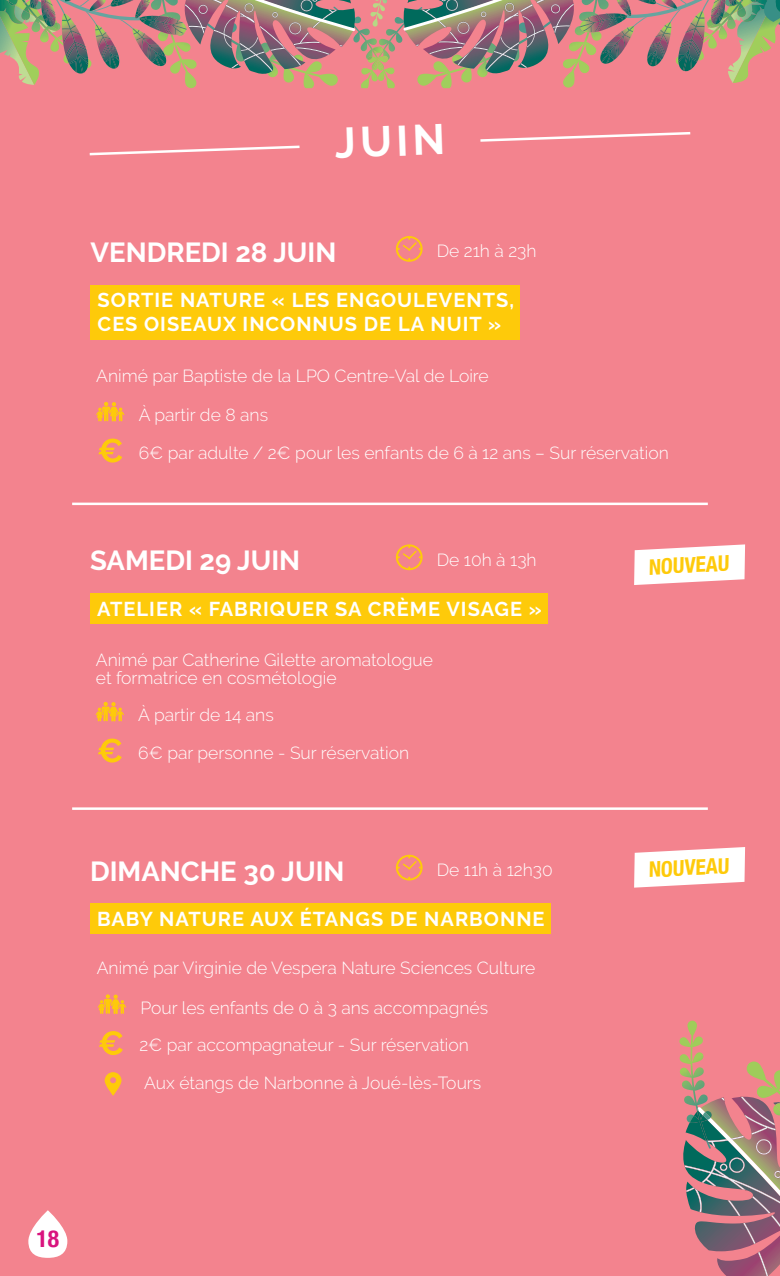
<style>
.page{position:relative;width:780px;height:1276px;background:#f3838e}
.page>*{position:absolute;margin:0;border:0;box-sizing:border-box;transform-origin:0 0}
.t1{font:700 42.5px "Raleway";color:#fff}
.DATE{font:700 27.5px "Raleway";color:#fff}
.t2{font:700 condensed 23.5px "Helvetica Neue";color:#d9147e}
.t3{font:700 condensed 21.5px "Helvetica Neue";color:#feca0a}
.TITRE_ANIMATION_JAUNE{font:700 20px/24px "Raleway";letter-spacing:.05em;color:#fff}
.t4{font:300 17.5px/17.5px "Raleway";color:#fff}
</style>
<div class="page">
<img style="left:361px;top:17px;width:41px;height:71px">
<img style="left:356px;top:16px;width:32px;height:69px">
<img style="left:367px;top:47px;width:21px;height:23px">
<img style="left:418px;top:83px;width:34px;height:5px">
<img style="left:563px;top:83px;width:11px;height:5px">
<img style="left:186px;top:85px;width:10px;height:3px">
<svg style="left:0;top:0;width:356px;height:85px"></svg>
<img style="left:370px;top:0;width:17px;height:27px">
<img style="left:402px;top:0;width:378px;height:83px">
<img style="left:746px;top:1061px;width:34px;height:35px">
<img style="left:679px;top:1020px;width:28px;height:76px">
<svg style="left:683px;top:1096px;width:97px;height:180px"></svg>
<svg style="left:89px;top:132px;width:602px;height:24px"></svg>
<svg style="left:396px;top:236px;width:26px;height:26px"></svg>
<div style="left:90px;top:285px;width:430px;height:54px;background:#feca0a"></div>
<svg style="left:98px;top:438px;width:24px;height:24px"></svg>
<svg style="left:96px;top:402px;width:28px;height:19px"></svg>
<hr style="left:72px;top:502px;width:635px;height:3px;background:#fff">
<svg style="left:396px;top:544px;width:26px;height:26px"></svg>
<div style="left:90px;top:593px;width:458px;height:31px;background:#feca0a"></div>
<svg style="left:98px;top:738px;width:24px;height:24px"></svg>
<svg style="left:96px;top:702px;width:28px;height:19px"></svg>
<svg style="left:634px;top:544px;width:111px;height:41px;background:#fdebed"></svg>
<svg style="left:396px;top:854px;width:26px;height:26px"></svg>
<div style="left:90px;top:903px;width:460px;height:31px;background:#feca0a"></div>
<svg style="left:99px;top:1031px;width:24px;height:24px"></svg>
<svg style="left:98px;top:994px;width:28px;height:20px"></svg>
<hr style="left:72px;top:807px;width:635px;height:3px;background:#fff">
<svg style="left:105px;top:1072px;width:16px;height:23px"></svg>
<svg style="left:28px;top:1210px;width:39px;height:47px"></svg>
<svg style="left:634px;top:847px;width:111px;height:40px;background:#fdeeef"></svg>
<p class="t1" style="left:334px;top:119px;width:112px;rotate:-2deg">JUIN</p>
<p class="DATE" style="left:90px;top:236px;width:247px">VENDREDI 28 JUIN</p>
<p class="TITRE_ANIMATION_JAUNE" style="left:98px;top:288px;width:418px">SORTIE NATURE « LES ENGOULEVENTS,<br>CES OISEAUX INCONNUS DE LA NUIT »</p>
<p class="t4" style="left:96px;top:367px;width:394px">Animé par Baptiste de la LPO Centre-Val de Loire</p>
<p class="t4" style="left:436px;top:242px;width:101px">De 21h à 23h</p>
<p class="t4" style="left:139px;top:406px;width:131px">À partir de 8 ans</p>
<p class="t4" style="left:139px;top:444px;width:531px">6€ par adulte / 2€ pour les enfants de 6 à 12 ans – Sur réservation</p>
<p class="DATE" style="left:90px;top:545px;width:212px">SAMEDI 29 JUIN</p>
<p class="TITRE_ANIMATION_JAUNE" style="left:97px;top:596px;width:446px">ATELIER « FABRIQUER SA CRÈME VISAGE »</p>
<p class="t4" style="left:96px;top:651px;width:338px">Animé par Catherine Gilette aromatologue et formatrice en cosmétologie</p>
<p class="t4" style="left:436px;top:550px;width:101px">De 10h à 13h</p>
<p class="t4" style="left:138px;top:706px;width:137px">À partir de 14 ans</p>
<p class="t4" style="left:138px;top:744px;width:272px">6€ par personne - Sur réservation</p>
<p class="DATE" style="left:90px;top:855px;width:256px">DIMANCHE 30 JUIN</p>
<p class="TITRE_ANIMATION_JAUNE" style="left:97px;top:907px;width:449px">BABY NATURE AUX ÉTANGS DE NARBONNE</p>
<p class="t4" style="left:97px;top:959px;width:440px">Animé par Virginie de Vespera Nature Sciences Culture</p>
<p class="t4" style="left:436px;top:861px;width:117px">De 11h à 12h30</p>
<p class="t4" style="left:140px;top:999px;width:349px">Pour les enfants de 0 à 3 ans accompagnés</p>
<p class="t4" style="left:139px;top:1036px;width:331px">2€ par accompagnateur - Sur réservation</p>
<p class="t4" style="left:144px;top:1074px;width:338px">Aux étangs de Narbonne à Joué-lès-Tours</p>
<p class="t3" style="left:647px;top:549px;width:82px;rotate:-3deg">NOUVEAU</p>
<p class="t3" style="left:647px;top:851px;width:82px;rotate:-3deg">NOUVEAU</p>
<h3 class="t2" style="left:37px;top:1219px;width:24px">18</h3>
</div>
